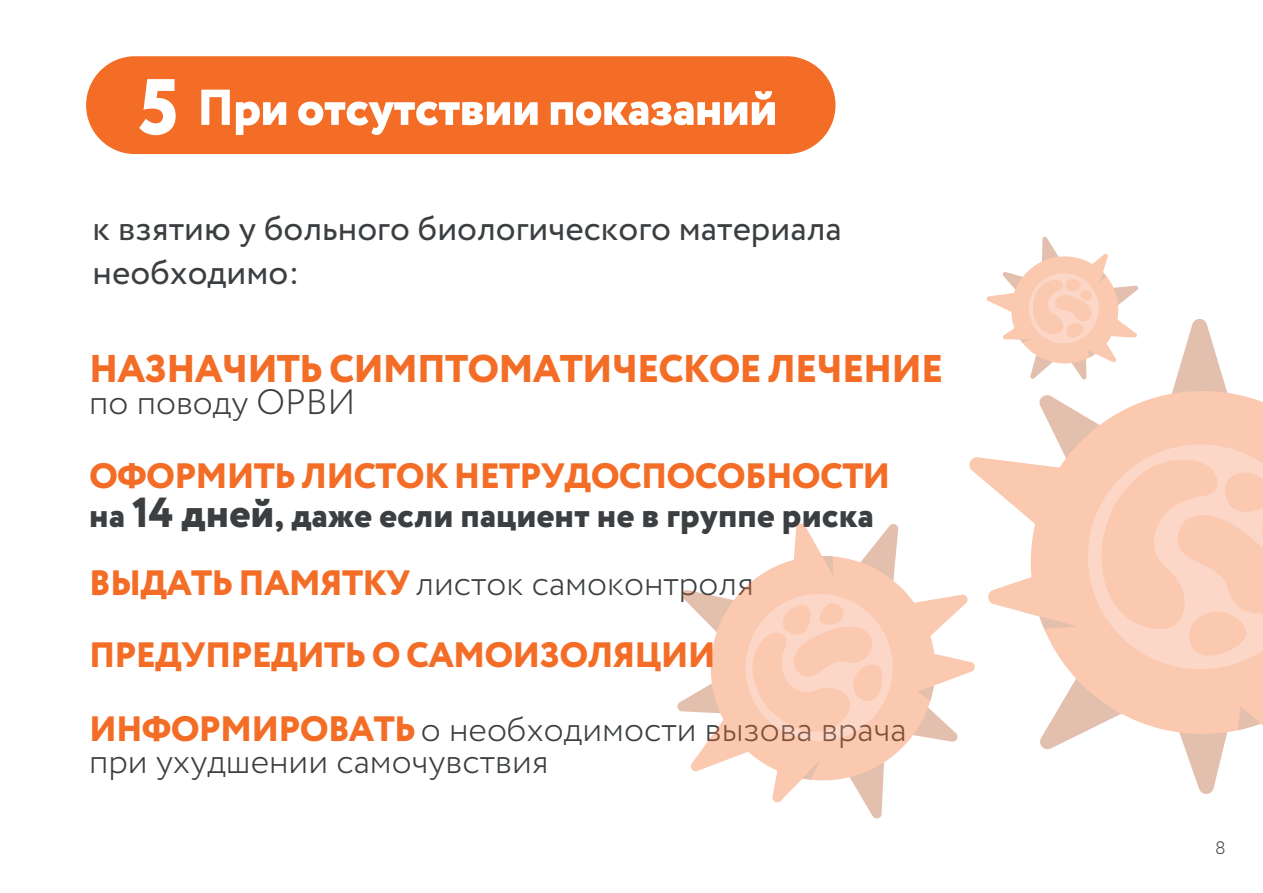
<style>
.page{position:relative;width:1263px;height:893px;background:#fff}
.page>*{position:absolute;margin:0;border:0;box-sizing:border-box;transform-origin:0 0}
.t1{font:800 50.4px "Circe";letter-spacing:-.025em;color:#fff}
.t2{font:800 38.55px "Circe";letter-spacing:-.025em;color:#f36d27}
.t3{font:800 35.25px/73.2px "Circe";letter-spacing:-.02em;color:#f36d27}
.t4{font:35.25px/43.8px "Circe";color:#3b3f41}
.t5{font:300 35.25px "Circe";color:#3b3f41}
.t6{font:300 18px "Circe";color:#3b3f41}
.s1{font-size:78.75px}
.s2{color:#3b3f41}
.s3{font-size:42px;color:#3b3f41}
.s4{font-weight:300;color:#3b3f41}
</style>
<div class="page">
<div style="left:86px;top:56px;width:749px;height:98px;background:#f36d27;border-radius:49px"></div>
<svg style="left:677px;top:236px;width:586px;height:583px"></svg>
<h1 class="t1" style="left:139px;top:73px;width:641px"><span class="s1">5</span> При отсутствии показаний</h1>
<p class="t4" style="left:93px;top:208px;width:750px">к взятию у больного биологического материала необходимо:</p>
<p class="t2" style="left:89px;top:343px;width:856px">НАЗНАЧИТЬ СИМПТОМАТИЧЕСКОЕ ЛЕЧЕНИЕ</p>
<p class="t5" style="left:89px;top:379px;width:268px">по поводу ОРВИ</p>
<p class="t3" style="left:89px;top:458px;width:803px;line-height:39.8px">ОФОРМИТЬ ЛИСТОК НЕТРУДОСПОСОБНОСТИ <span class="s2">на</span> <span class="s3">14 дней</span><span class="s2">, даже если пациент не в группе риска</span></p>
<p class="t3" style="left:89px;top:548px;width:819px">ВЫДАТЬ ПАМЯТКУ<span class="s4">листок самоконтроля<br></span>ПРЕДУПРЕДИТЬ О САМОИЗОЛЯЦИИ<br>ИНФОРМИРОВАТЬ<span class="s4">о необходимости вызова врача</span></p>
<p class="t5" style="left:89px;top:738px;width:461px">при ухудшении самочувствия</p>
<p class="t6" style="left:1215px;top:836px;width:12px">8</p>
</div>
